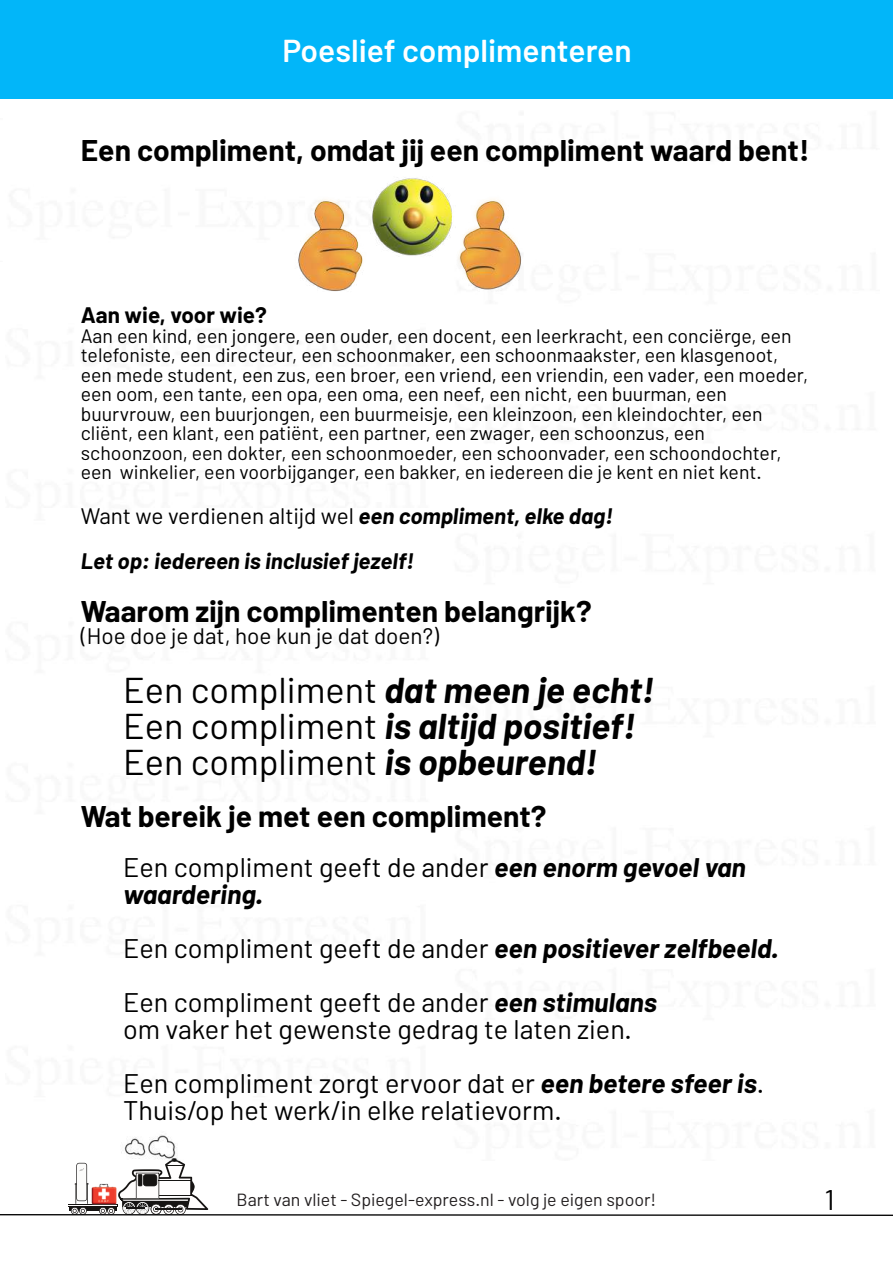
<style>
.page{position:relative;width:893px;height:1263px;background:#fff}
.page>*{position:absolute;margin:0;border:0;box-sizing:border-box;transform-origin:0 0}
.t1{font:italic 700 36px/36px "Barlow";color:#000}
.t2{font:600 31.65px "Barlow";color:#fff}
.t3{font:700 30px "Barlow";color:#000}
.t4{font:28.5px "Barlow";color:#000}
.t5{font:27px/54px "Barlow";color:#000}
.t6{font:italic 700 27px/27px "Barlow";color:#000}
.t7{font:italic 700 22.5px/45px "Barlow";color:#000}
.t8{font:22.5px "Barlow";color:#000}
.t9{font:700 22.5px "Barlow";color:#000}
.t10{font:19.5px/19.5px "Barlow";color:#000}
.t11{font:17.7px "Barlow";color:#231f20}
.s1{font-weight:400;font-style:normal}
.s2{font-weight:700;font-style:italic}
</style>
<div class="page">
<div style="left:0;top:0;width:893px;height:99px;background:#02b6f9"></div>
<svg style="left:0;top:1161px;width:893px;height:55px"></svg>
<img style="left:298px;top:178px;width:224px;height:113px">
<h2 class="t2" style="left:282px;top:30px;width:351px">Poeslief complimenteren</h2>
<h3 class="t3" style="left:81px;top:131px;width:730px">Een compliment, omdat jij een compliment waard bent!</h3>
<p class="t9" style="left:81px;top:301px;width:188px">Aan wie, voor wie?</p>
<p class="t10" style="left:81px;top:325px;width:729px">Aan een kind, een jongere, een ouder, een docent, een leerkracht, een conciërge, een telefoniste, een directeur, een schoonmaker, een schoonmaakster, een klasgenoot, een mede student, een zus, een broer, een vriend, een vriendin, een vader, een moeder, een oom, een tante, een opa, een oma, een neef, een nicht, een buurman, een buurvrouw, een buurjongen, een buurmeisje, een kleinzoon, een kleindochter, een cliënt, een klant, een patiënt, een partner, een zwager, een schoonzus, een schoonzoon, een dokter, een schoonmoeder, een schoonvader, een schoondochter, een winkelier, een voorbijganger, een bakker, en iedereen die je kent en niet kent.</p>
<p class="t7" style="left:81px;top:493px;width:534px"><span class="s1">Want we verdienen altijd wel</span> een compliment, elke dag!<br>Let op: iedereen is inclusief jezelf!</p>
<h3 class="t3" style="left:81px;top:592px;width:512px">Waarom zijn complimenten belangrijk?</h3>
<p class="t8" style="left:81px;top:622px;width:360px">(Hoe doe je dat, hoe kun je dat doen?)</p>
<h1 class="t1" style="left:123px;top:670px;width:533px"><span class="s1">Een compliment</span> dat meen je echt!<br><span class="s1">Een compliment</span> is altijd positief!<br><span class="s1">Een compliment</span> is opbeurend!</h1>
<h3 class="t3" style="left:81px;top:797px;width:467px">Wat bereik je met een compliment?</h3>
<h3 class="t6" style="left:123px;top:852px;width:624px"><span class="s1">Een compliment geeft de ander</span> een enorm gevoel van waardering.</h3>
<h3 class="t5" style="left:123px;top:920px;width:657px">Een compliment geeft de ander <span class="s2">een positiever zelfbeeld.<br></span>Een compliment geeft de ander <span class="s2">een stimulans</span></h3>
<h3 class="t5" style="left:123px;top:1001px;width:643px">om vaker het gewenste gedrag te laten zien.<br>Een compliment zorgt ervoor dat er <span class="s2">een betere sfeer is</span>.</h3>
<h3 class="t5" style="left:123px;top:1082px;width:440px">Thuis/op het werk/in elke relatievorm.</h3>
<p class="t11" style="left:237px;top:1188px;width:421px">Bart van vliet - Spiegel-express.nl - volg je eigen spoor!</p>
<h3 class="t4" style="left:825px;top:1181px;width:11px">1</h3>
</div>
